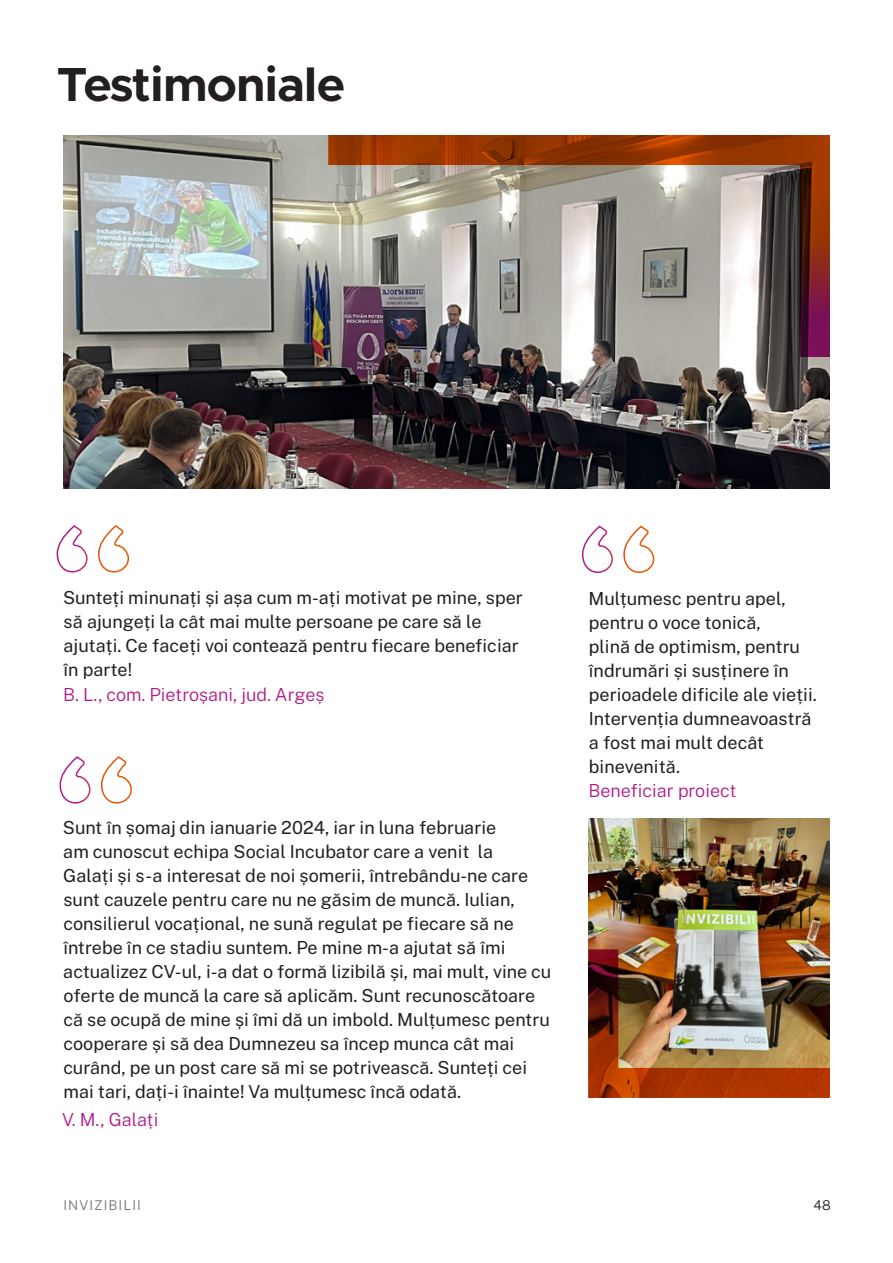
<style>
.page{position:relative;width:893px;height:1263px;background:#fff}
.page>*{position:absolute;margin:0;border:0;box-sizing:border-box;transform-origin:0 0}
.t1{font:700 48px "Metropolis";color:#231f20}
.t2{font:18px/24px "Public Sans";color:#231f20}
.t3{font:300 18px "Public Sans";color:#b11989}
.t4{font:300 13.5px "Public Sans";color:#757679}
.t5{font:300 13.5px "Public Sans";color:#231f20}
</style>
<div class="page">
<svg style="left:581px;top:525px;width:74px;height:48px"></svg>
<svg style="left:56px;top:525px;width:73px;height:48px"></svg>
<svg style="left:59px;top:756px;width:73px;height:48px"></svg>
<img style="left:63px;top:135px;width:767px;height:353px">
<svg style="left:327px;top:135px;width:503px;height:223px;background:#9d887d"></svg>
<img style="left:588px;top:819px;width:242px;height:129px">
<img style="left:588px;top:948px;width:242px;height:150px">
<h1 class="t1" style="left:57px;top:54px;width:289px">Testimoniale</h1>
<p class="t2" style="left:63px;top:584px;width:461px">Sunteți minunați și așa cum m-ați motivat pe mine, sper să ajungeți la cât mai multe persoane pe care să le ajutați. Ce faceți voi contează pentru fiecare beneficiar în parte!</p>
<p class="t3" style="left:63px;top:682px;width:263px">B. L., com. Pietroșani, jud. Argeș</p>
<p class="t2" style="left:63px;top:815px;width:490px">Sunt în șomaj din ianuarie 2024, iar in luna februarie<br>am cunoscut echipa Social Incubator care a venit la<br>Galați și s-a interesat de noi șomerii, întrebându-ne care sunt cauzele pentru care nu ne găsim de muncă. Iulian, consilierul vocațional, ne sună regulat pe fiecare să ne întrebe în ce stadiu suntem. Pe mine m-a ajutat să îmi actualizez CV-ul, i-a dat o formă lizibilă și, mai mult, vine cu oferte de muncă la care să aplicăm. Sunt recunoscătoare că se ocupă de mine și îmi dă un imbold. Mulțumesc pentru cooperare și să dea Dumnezeu sa încep munca cât mai curând, pe un post care să mi se potrivească. Sunteți cei mai tari, dați-i înainte! Va mulțumesc încă odată.</p>
<p class="t3" style="left:62px;top:1107px;width:98px">V. M., Galați</p>
<p class="t2" style="left:589px;top:585px;width:230px">Mulțumesc pentru apel, pentru o voce tonică,<br>plină de optimism, pentru îndrumări și susținere în perioadele dificile ale vieții.<br>Intervenția dumneavoastră a fost mai mult decât binevenită.</p>
<p class="t3" style="left:588px;top:777px;width:150px">Beneficiar proiect</p>
<p class="t4" style="left:63px;top:1195px;width:33px">Invizibilii</p>
<p class="t5" style="left:813px;top:1195px;width:19px">48</p>
</div>
